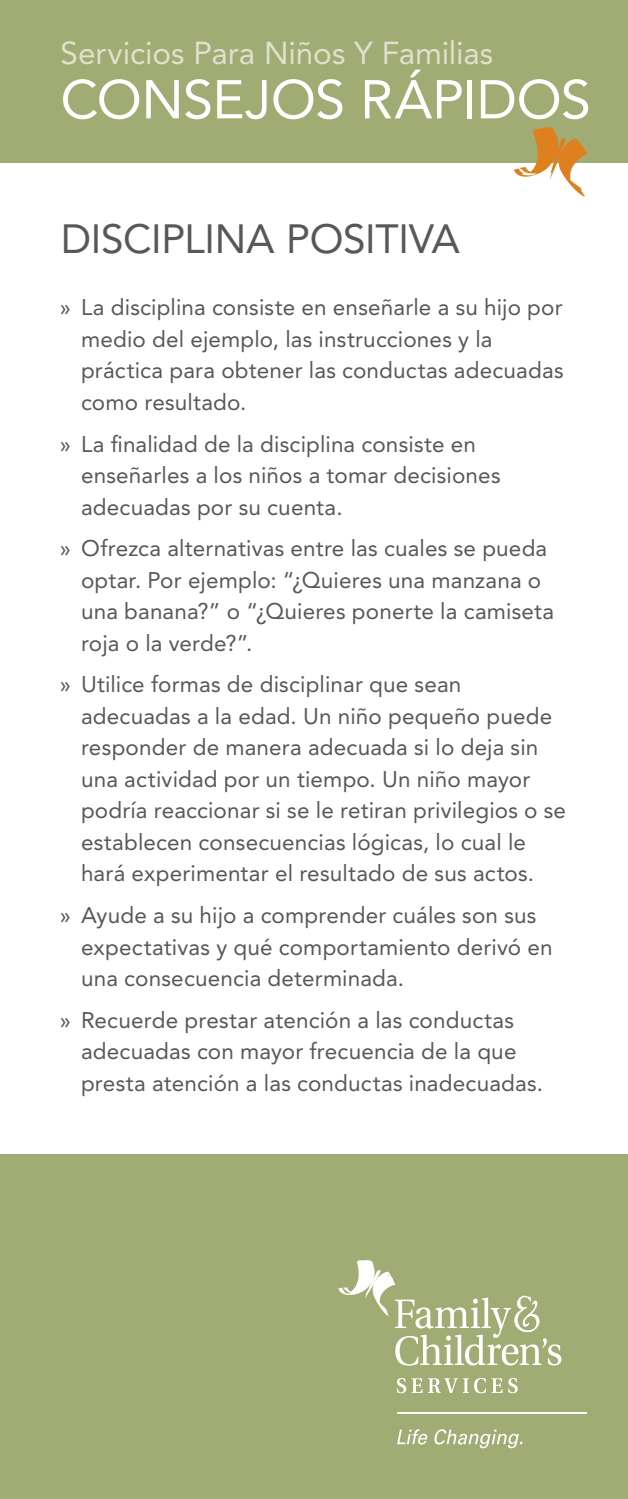
<style>
.page{position:relative;width:628px;height:1499px;background:#fff}
.page>*{position:absolute;margin:0;border:0;box-sizing:border-box;transform-origin:0 0}
.t1{font:54px "Avenir LT Std";letter-spacing:-.005em;color:#fff}
.t2{font:40.5px "Avenir LT Std";letter-spacing:-.005em;color:#57585a}
.t3{font:31.5px "Avenir LT Std";color:#dee1cc}
.t4{font:22.5px/31.5px "Avenir LT Std";letter-spacing:.005em;color:#57585a}
</style>
<div class="page">
<div style="left:0;top:1154px;width:628px;height:344px;background:#a1ab74"></div>
<div style="left:0;top:0;width:628px;height:162px;background:#a1ab74"></div>
<svg style="left:397px;top:1429px;width:30px;height:15px"></svg>
<svg style="left:434px;top:1429px;width:88px;height:19px"></svg>
<svg style="left:397px;top:1378px;width:105px;height:15px"></svg>
<svg style="left:508px;top:1378px;width:10px;height:15px"></svg>
<hr style="left:397px;top:1412px;width:190px;height:1px;background:#fff">
<svg style="left:338px;top:1260px;width:223px;height:105px"></svg>
<svg style="left:514px;top:127px;width:73px;height:70px"></svg>
<p class="t3" style="left:61px;top:35px;width:434px">Servicios Para Niños Y Familias</p>
<p class="t1" style="left:60px;top:68px;width:532px">CONSEJOS RÁPIDOS</p>
<p class="t2" style="left:61px;top:216px;width:400px">DISCIPLINA POSITIVA</p>
<p class="t4" style="left:81px;top:292px;width:484px;text-indent:-21px">» La disciplina consiste en enseñarle a su hijo por medio del ejemplo, las instrucciones y la práctica para obtener las conductas adecuadas como resultado.</p>
<p class="t4" style="left:81px;top:428px;width:421px;text-indent:-21px">» La finalidad de la disciplina consiste en enseñarles a los niños a tomar decisiones adecuadas por su cuenta.</p>
<p class="t4" style="left:81px;top:533px;width:475px;text-indent:-21px">» Ofrezca alternativas entre las cuales se pueda optar. Por ejemplo: “¿Quieres una manzana o una banana?” o “¿Quieres ponerte la camiseta roja o la verde?”.</p>
<p class="t4" style="left:81px;top:669px;width:486px;text-indent:-21px">» Utilice formas de disciplinar que sean adecuadas a la edad. Un niño pequeño puede responder de manera adecuada si lo deja sin una actividad por un tiempo. Un niño mayor podría reaccionar si se le retiran privilegios o se establecen consecuencias lógicas, lo cual le hará experimentar el resultado de sus actos.</p>
<p class="t4" style="left:81px;top:899px;width:473px;text-indent:-21px">» Ayude a su hijo a comprender cuáles son sus expectativas y qué comportamiento derivó en una consecuencia determinada.</p>
<p class="t4" style="left:81px;top:1004px;width:463px;text-indent:-21px">» Recuerde prestar atención a las conductas adecuadas con mayor frecuencia de la que presta atención a las conductas inadecuadas.</p>
</div>
